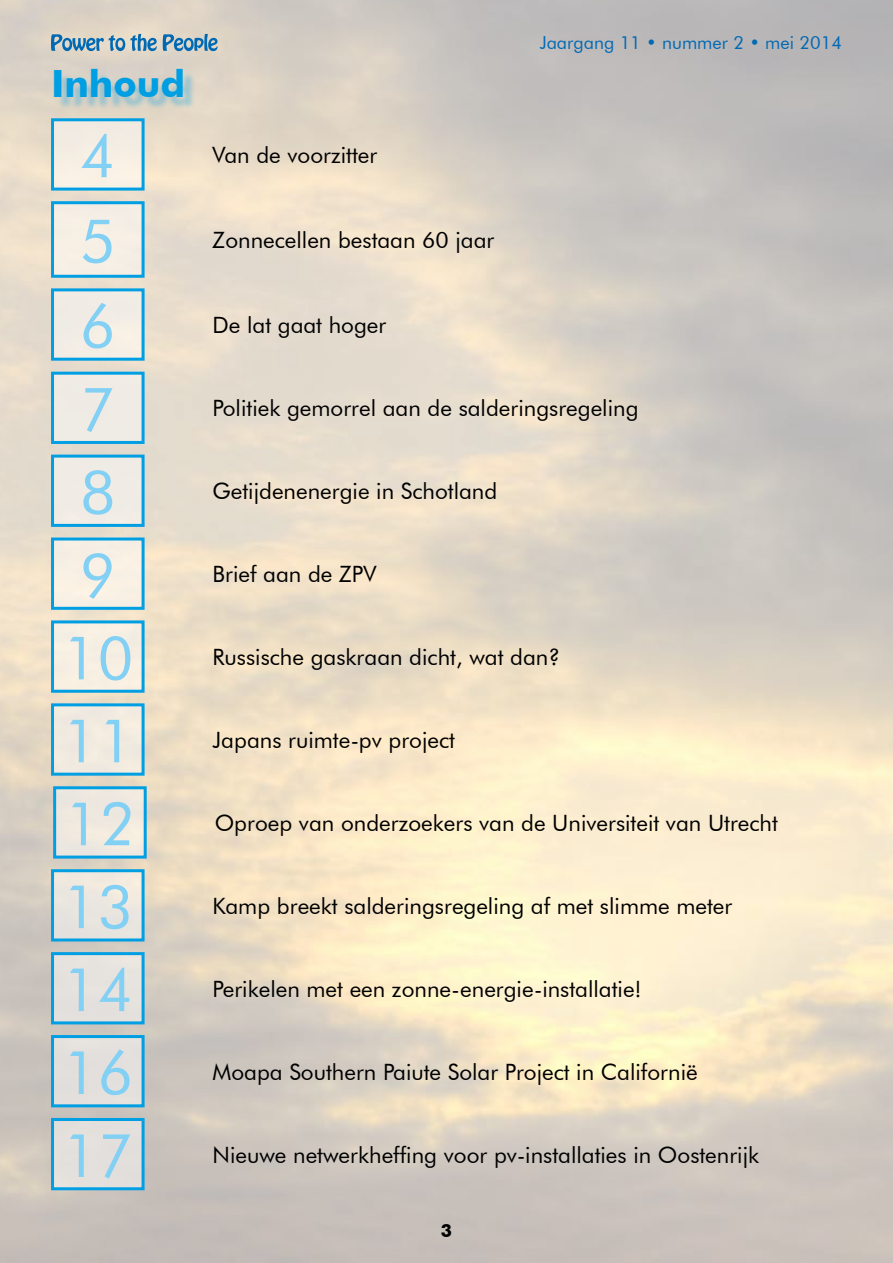
<style>
.page{position:relative;width:893px;height:1263px;background:#fff}
.page>*{position:absolute;margin:0;border:0;box-sizing:border-box;transform-origin:0 0}
.t1{font:60px "Futura BT";color:#83d0f5}
.t2{font:700 37.5px "Futura BT";color:#009fe3}
.t3{font:22.5px "Futura BT";color:#000}
.t4{font:18px "Futura BT";color:#0069b4}
.t5{font:700 18px "Futura BT";color:#000}
</style>
<div class="page">
<img style="left:0;top:0;width:893px;height:1263px">
<div style="left:58px;top:73px;width:138px;height:37px;background:#009fe3;opacity:.3"></div>
<svg style="left:51px;top:34px;width:166px;height:17px;background:#85aabf"></svg>
<div style="left:53px;top:120px;width:90px;height:69px;background:#f6efe4"></div>
<div style="left:51px;top:118px;width:94px;height:73px;border:3px solid #009fe3"></div>
<div style="left:53px;top:203px;width:90px;height:73px;background:#f6efe5"></div>
<div style="left:51px;top:201px;width:94px;height:77px;border:3px solid #009fe3"></div>
<div style="left:53px;top:290px;width:90px;height:69px;background:#f2ece5"></div>
<div style="left:51px;top:288px;width:94px;height:73px;border:3px solid #009fe3"></div>
<div style="left:53px;top:373px;width:90px;height:69px;background:#efebe5"></div>
<div style="left:51px;top:372px;width:94px;height:72px;border:3px solid #009fe3"></div>
<div style="left:53px;top:456px;width:90px;height:69px;background:#f0ece5"></div>
<div style="left:51px;top:455px;width:94px;height:72px;border:3px solid #009fe3"></div>
<div style="left:53px;top:539px;width:90px;height:69px;background:#f8f0e4"></div>
<div style="left:51px;top:537px;width:94px;height:73px;border:3px solid #009fe3"></div>
<div style="left:53px;top:622px;width:90px;height:69px;background:#f7efe3"></div>
<div style="left:51px;top:620px;width:94px;height:73px;border:3px solid #009fe3"></div>
<div style="left:53px;top:705px;width:90px;height:69px;background:#f1eae0"></div>
<div style="left:51px;top:703px;width:94px;height:73px;border:3px solid #009fe3"></div>
<div style="left:55px;top:788px;width:90px;height:69px;background:#eee8e0"></div>
<div style="left:53px;top:786px;width:94px;height:72px;border:3px solid #009fe3"></div>
<div style="left:53px;top:871px;width:90px;height:69px;background:#eae6df"></div>
<div style="left:51px;top:869px;width:94px;height:72px;border:3px solid #009fe3"></div>
<div style="left:53px;top:954px;width:90px;height:69px;background:#e6e2de"></div>
<div style="left:51px;top:952px;width:94px;height:72px;border:3px solid #009fe3"></div>
<div style="left:53px;top:1036px;width:90px;height:70px;background:#e3dfdd"></div>
<div style="left:51px;top:1035px;width:94px;height:72px;border:3px solid #009fe3"></div>
<div style="left:53px;top:1119px;width:90px;height:70px;background:#e3e0dc"></div>
<div style="left:51px;top:1118px;width:94px;height:72px;border:3px solid #009fe3"></div>
<h2 class="t2" style="left:51px;top:61px;width:136px">Inhoud</h2>
<h1 class="t1" style="left:80px;top:119px;width:37px">4</h1>
<p class="t3" style="left:213px;top:141px;width:166px">Van de voorzitter</p>
<h1 class="t1" style="left:80px;top:204px;width:37px">5</h1>
<p class="t3" style="left:213px;top:226px;width:283px">Zonnecellen bestaan 60 jaar</p>
<h1 class="t1" style="left:80px;top:290px;width:37px">6</h1>
<p class="t3" style="left:213px;top:311px;width:175px">De lat gaat hoger</p>
<p class="t4" style="left:540px;top:32px;width:304px">Jaargang 11 • nummer 2 • mei 2014</p>
<h1 class="t1" style="left:80px;top:373px;width:37px">7</h1>
<p class="t3" style="left:213px;top:395px;width:427px">Politiek gemorrel aan de salderingsregeling</p>
<h1 class="t1" style="left:80px;top:456px;width:37px">8</h1>
<p class="t3" style="left:213px;top:478px;width:286px">Getijdenenergie in Schotland</p>
<h1 class="t1" style="left:80px;top:539px;width:37px">9</h1>
<p class="t3" style="left:213px;top:560px;width:165px">Brief aan de ZPV</p>
<h1 class="t1" style="left:62px;top:622px;width:72px">10</h1>
<p class="t3" style="left:213px;top:643px;width:349px">Russische gaskraan dicht, wat dan?</p>
<h1 class="t1" style="left:62px;top:704px;width:72px">11</h1>
<h1 class="t1" style="left:65px;top:787px;width:72px">12</h1>
<p class="t3" style="left:213px;top:726px;width:244px">Japans ruimte-pv project</p>
<p class="t3" style="left:215px;top:809px;width:565px">Oproep van onderzoekers van de Universiteit van Utrecht</p>
<h1 class="t1" style="left:62px;top:870px;width:72px">13</h1>
<p class="t3" style="left:213px;top:892px;width:521px">Kamp breekt salderingsregeling af met slimme meter</p>
<h1 class="t1" style="left:62px;top:953px;width:72px">14</h1>
<p class="t3" style="left:213px;top:975px;width:431px">Perikelen met een zonne-energie-installatie!</p>
<h1 class="t1" style="left:62px;top:1036px;width:72px">16</h1>
<p class="t3" style="left:213px;top:1058px;width:487px">Moapa Southern Paiute Solar Project in Californië</p>
<h1 class="t1" style="left:62px;top:1119px;width:72px">17</h1>
<p class="t3" style="left:213px;top:1141px;width:548px">Nieuwe netwerkheffing voor pv-installaties in Oostenrijk</p>
<p class="t5" style="left:441px;top:1219px;width:13px">3</p>
</div>
